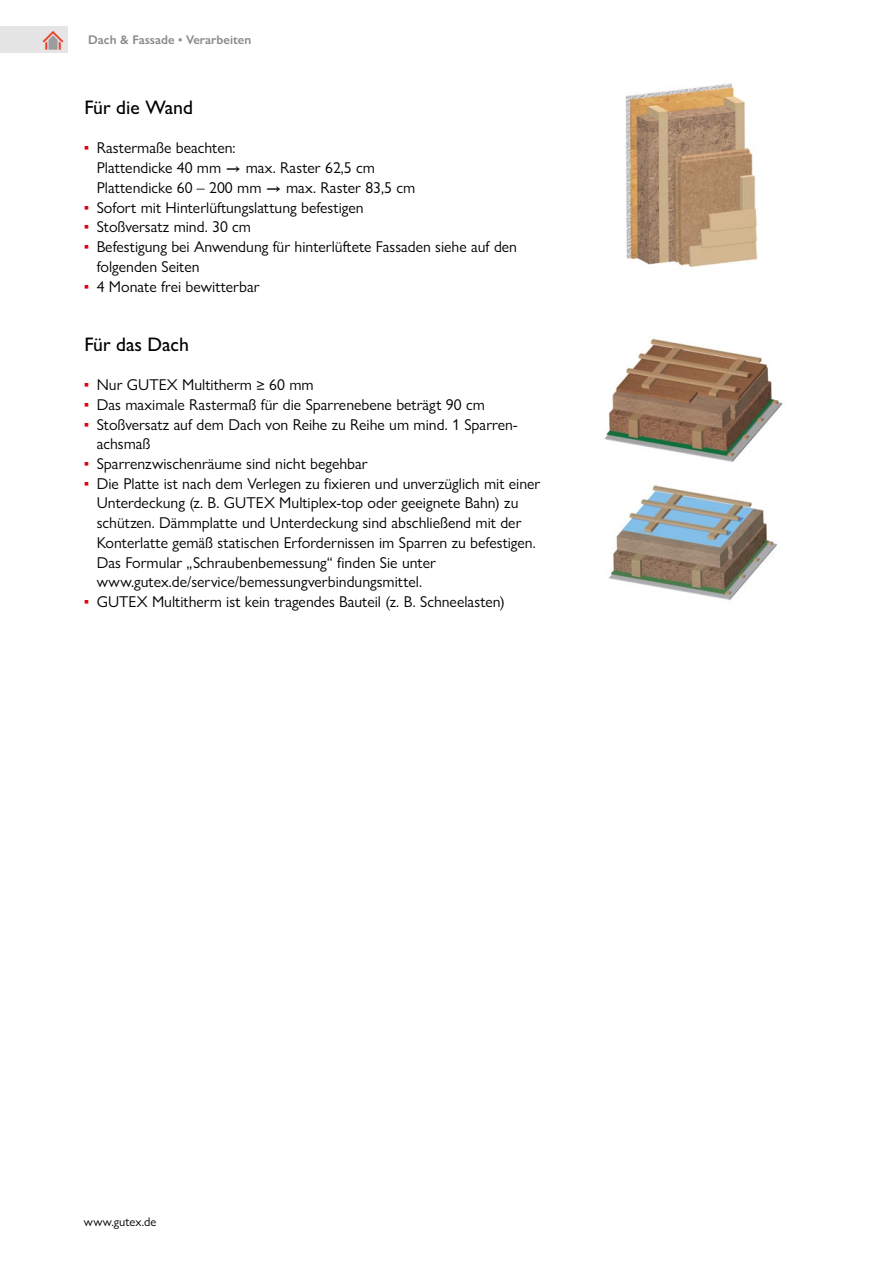
<style>
.page{position:relative;width:893px;height:1263px;background:#fff}
.page>*{position:absolute;margin:0;border:0;box-sizing:border-box;transform-origin:0 0}
._2_Titel-3{font:500 19.65px "Gill Sans Nova";color:#000}
.t1{font:15.75px/19.6px "Gill Sans Nova";color:#000}
.t2{font:600 12.6px "Gill Sans Nova";color:#888988}
.t3{font:12.6px "Gill Sans Nova";color:#000}
.s1{color:#e3000b}
</style>
<div class="page">
<div style="left:0;top:27px;width:68px;height:26px;background:#e5e5e5"></div>
<img style="left:604px;top:338px;width:179px;height:124px">
<img style="left:609px;top:485px;width:168px;height:116px">
<img style="left:625px;top:83px;width:133px;height:185px">
<p class="t2" style="left:88px;top:32px;width:165px">Dach &amp; Fassade ▪ Verarbeiten</p>
<p class="_2_Titel-3" style="left:84px;top:95px;width:110px">Für die Wand</p>
<p class="t1" style="left:97px;top:138px;width:320px;text-indent:-13px"><span class="s1">▪</span> Rastermaße beachten:<br>Plattendicke 40 mm → max. Raster 62,5 cm<br>Plattendicke 60 – 200 mm → max. Raster 83,5 cm</p>
<p class="t1" style="left:84px;top:197px;width:281px"><span class="s1">▪</span> Sofort mit Hinterlüftungslattung befestigen</p>
<p class="t1" style="left:84px;top:217px;width:169px"><span class="s1">▪</span> Stoßversatz mind. 30 cm</p>
<p class="t1" style="left:97px;top:237px;width:422px;text-indent:-13px"><span class="s1">▪</span> Befestigung bei Anwendung für hinterlüftete Fassaden siehe auf den folgenden Seiten</p>
<p class="t1" style="left:84px;top:276px;width:177px"><span class="s1">▪</span> 4 Monate frei bewitterbar</p>
<p class="_2_Titel-3" style="left:84px;top:332px;width:106px">Für das Dach</p>
<p class="t1" style="left:84px;top:375px;width:231px"><span class="s1">▪</span> Nur GUTEX Multitherm ≥ 60 mm</p>
<p class="t1" style="left:84px;top:394px;width:402px"><span class="s1">▪</span> Das maximale Rastermaß für die Sparrenebene beträgt 90 cm</p>
<p class="t1" style="left:97px;top:414px;width:421px;text-indent:-13px"><span class="s1">▪</span> Stoßversatz auf dem Dach von Reihe zu Reihe um mind. 1 Sparren&shy;achsmaß</p>
<p class="t1" style="left:84px;top:454px;width:285px"><span class="s1">▪</span> Sparrenzwischenräume sind nicht begehbar</p>
<p class="t1" style="left:97px;top:473px;width:445px;text-indent:-13px"><span class="s1">▪</span> Die Platte ist nach dem Verlegen zu fixieren und unverzüglich mit einer Unterdeckung (z. B. GUTEX Multiplex-top oder geeignete Bahn) zu schützen. Dämmplatte und Unterdeckung sind abschließend mit der Konterlatte gemäß statischen Erfordernissen im Sparren zu befestigen.<br>Das Formular „Schraubenbemessung“ finden Sie unter www.gutex.de/service/bemessungverbindungsmittel.</p>
<p class="t1" style="left:84px;top:592px;width:422px"><span class="s1">▪</span> GUTEX Multitherm ist kein tragendes Bauteil (z. B. Schneelasten)</p>
<p class="t3" style="left:84px;top:1213px;width:74px">www.gutex.de</p>
</div>
